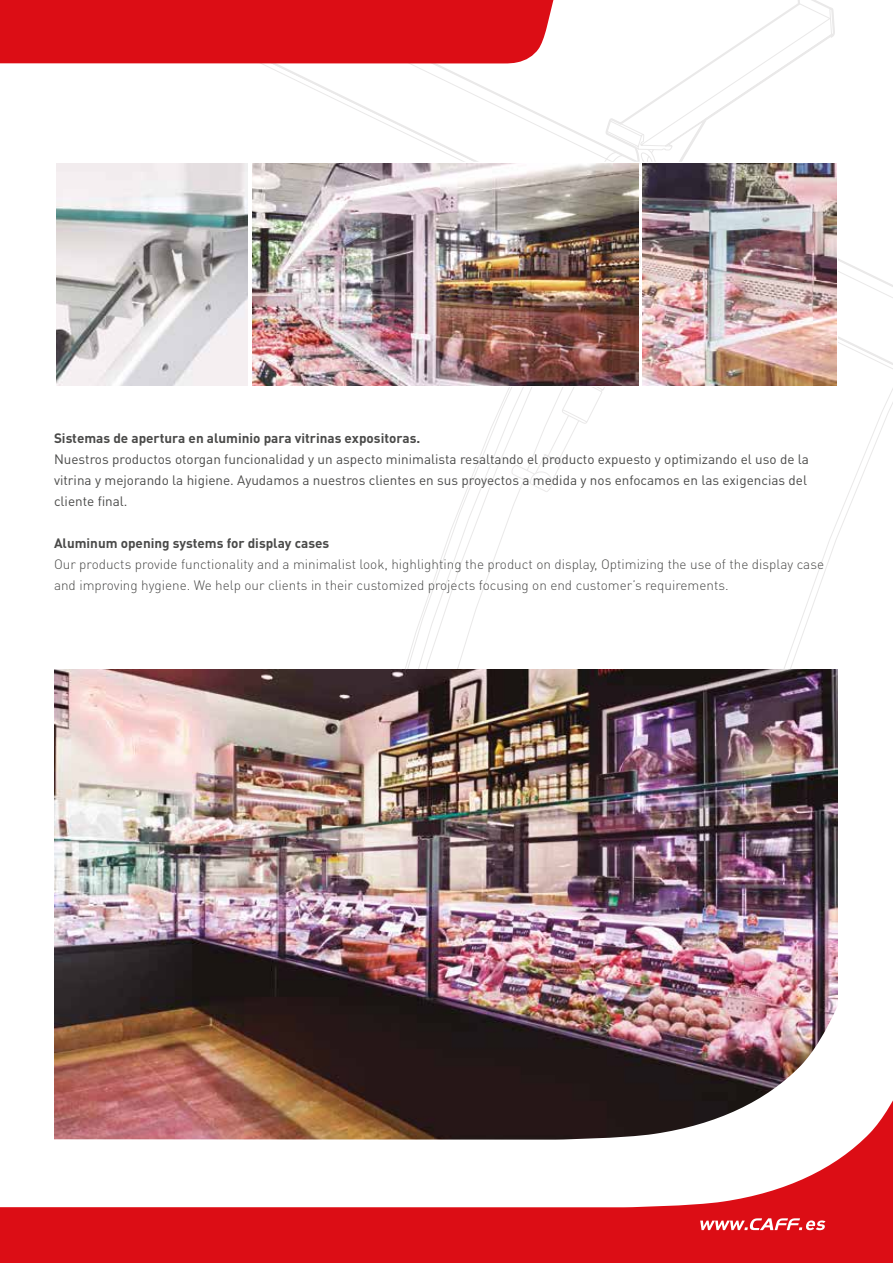
<style>
.page{position:relative;width:893px;height:1263px;background:#fff}
.page>*{position:absolute;margin:0;border:0;box-sizing:border-box;transform-origin:0 0}
.t1{font:13.5px/21px "DIN Pro";color:#4a4a49}
.t2{font:300 13.5px/21px "DIN Pro";color:#4a4a49}
.t3{font:700 13.5px "DIN Pro";color:#4a4a49}
</style>
<div class="page">
<svg style="left:506px;top:0;width:347px;height:395px"></svg>
<svg style="left:539px;top:266px;width:354px;height:404px"></svg>
<img style="left:54px;top:670px;width:784px;height:333px">
<svg style="left:0;top:0;width:556px;height:162px"></svg>
<svg style="left:0;top:125px;width:4px;height:37px"></svg>
<hr style="left:250px;top:162px;width:391px;height:1px;background:#fff">
<hr style="left:641px;top:162px;width:197px;height:1px;background:#fff">
<hr style="left:640px;top:163px;width:2px;height:222px;background:#fff">
<hr style="left:836px;top:163px;width:2px;height:222px;background:#fff">
<hr style="left:250px;top:385px;width:391px;height:2px;background:#fff">
<hr style="left:641px;top:385px;width:197px;height:2px;background:#fff">
<img style="left:56px;top:163px;width:192px;height:222px">
<img style="left:252px;top:163px;width:386px;height:222px">
<img style="left:642px;top:163px;width:194px;height:222px">
<svg style="left:0;top:1100px;width:893px;height:163px;fill:#dc0d15"></svg>
<img style="left:0;top:1003px;width:839px;height:170px">
<svg style="left:700px;top:1218px;width:125px;height:12px"></svg>
<p class="t3" style="left:54px;top:429px;width:368px">Sistemas de apertura en aluminio para vitrinas expositoras.</p>
<p class="t1" style="left:54px;top:448px;width:756px">Nuestros productos otorgan funcionalidad y un aspecto minimalista resaltando el producto expuesto y optimizando el uso de la vitrina y mejorando la higiene. Ayudamos a nuestros clientes en sus proyectos a medida y nos enfocamos en las exigencias del cliente final.</p>
<p class="t3" style="left:54px;top:534px;width:277px">Aluminum opening systems for display cases</p>
<p class="t2" style="left:54px;top:553px;width:772px">Our products provide functionality and a minimalist look, highlighting the product on display, Optimizing the use of the display case and improving hygiene. We help our clients in their customized projects focusing on end customer’s requirements.</p>
</div>
